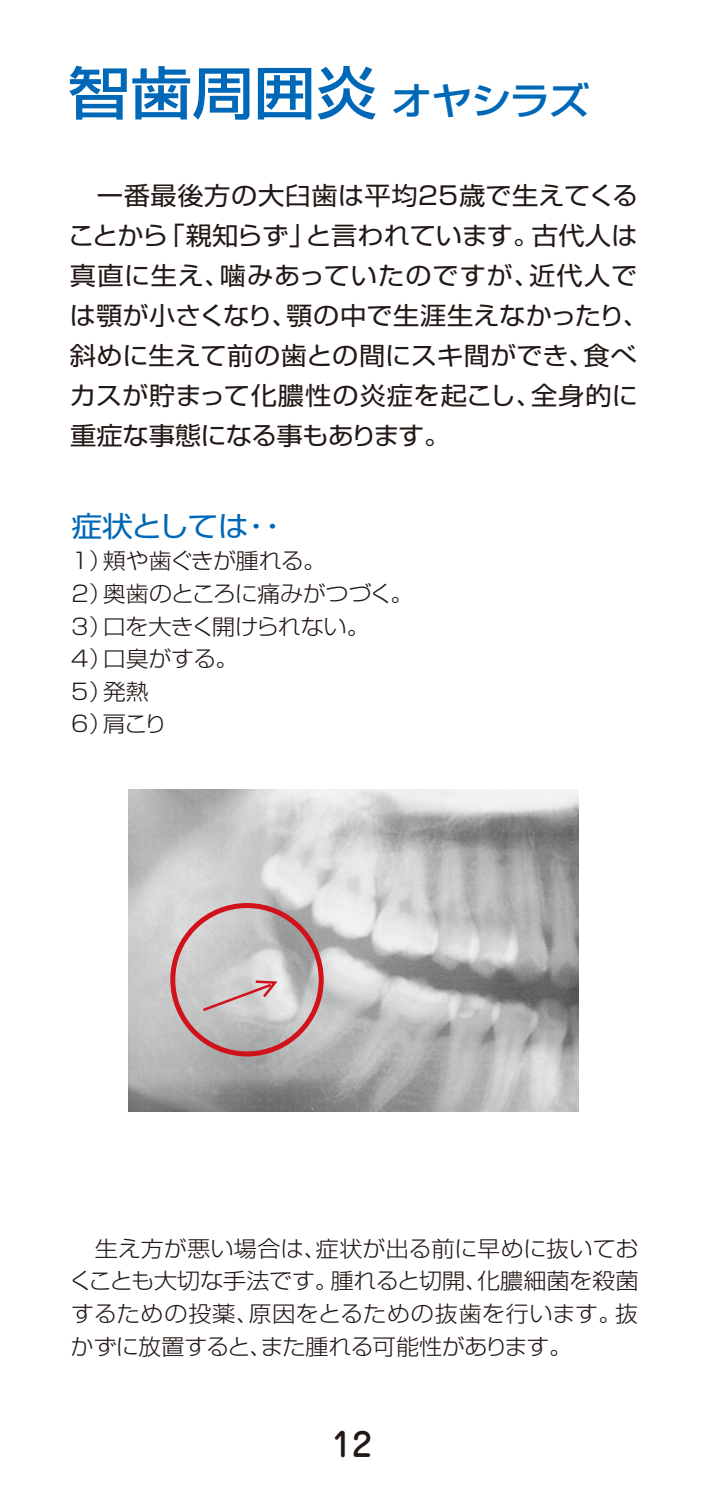
<style>
.page{position:relative;width:709px;height:1489px;background:#fff}
.page>*{position:absolute;margin:0;border:0;box-sizing:border-box;transform-origin:0 0}
.t1{font:500 57px "Shin Go";color:#0068b7;scale:1.08 1}
.t2{font:500 32.5px "Jun 34";color:#221815}
.t3{font:28.5px "Shin Go";letter-spacing:-.05em;color:#0068b7;scale:1.08 1}
.t4{font:25px/40px "Shin Go";letter-spacing:.005em;color:#221815;scale:1.05 1}
.t5{font:300 22px/32.5px "Shin Go";letter-spacing:-.015em;color:#221815;scale:1.05 1}
.s1{font-size:38px}
</style>
<div class="page">
<img style="left:129px;top:790px;width:449px;height:321px">
<svg style="left:200px;top:979px;width:80px;height:34px"></svg>
<div style="left:170px;top:903px;width:154px;height:153px;border:5px solid #d0121b;border-radius:50%"></div>
<h1 class="t1" style="left:69px;top:56px;width:484px">智歯周囲炎<span class="s1">オヤシラズ</span></h1>
<p class="t4" style="left:69px;top:174px;width:554px">　一番最後方の大臼歯は平均25歳で生えてくることから「親知らず」と言われています。古代人は真直に生え、噛みあっていたのですが、近代人では顎が小さくなり、顎の中で生涯生えなかったり、斜めに生えて前の歯との間にスキ間ができ、食べカスが貯まって化膿性の炎症を起こし、全身的に重症な事態になる事もあります。</p>
<p class="t3" style="left:71px;top:507px;width:202px">症状としては・・</p>
<p class="t5" style="left:71px;top:544px;width:327px">1）頬や歯ぐきが腫れる。<br>2）奥歯のところに痛みがつづく。<br>3）口を大きく開けられない。<br>4）口臭がする。<br>5）発熱<br>6）肩こり</p>
<p class="t5" style="left:69px;top:1231px;width:544px;text-align:justify">　生え方が悪い場合は、症状が出る前に早めに抜いておくことも大切な手法です。腫れると切開、化膿細菌を殺菌するための投薬、原因をとるための抜歯を行います。抜かずに放置すると、また腫れる可能性があります。</p>
<h2 class="t2" style="left:332px;top:1422px;width:41px">12</h2>
</div>
